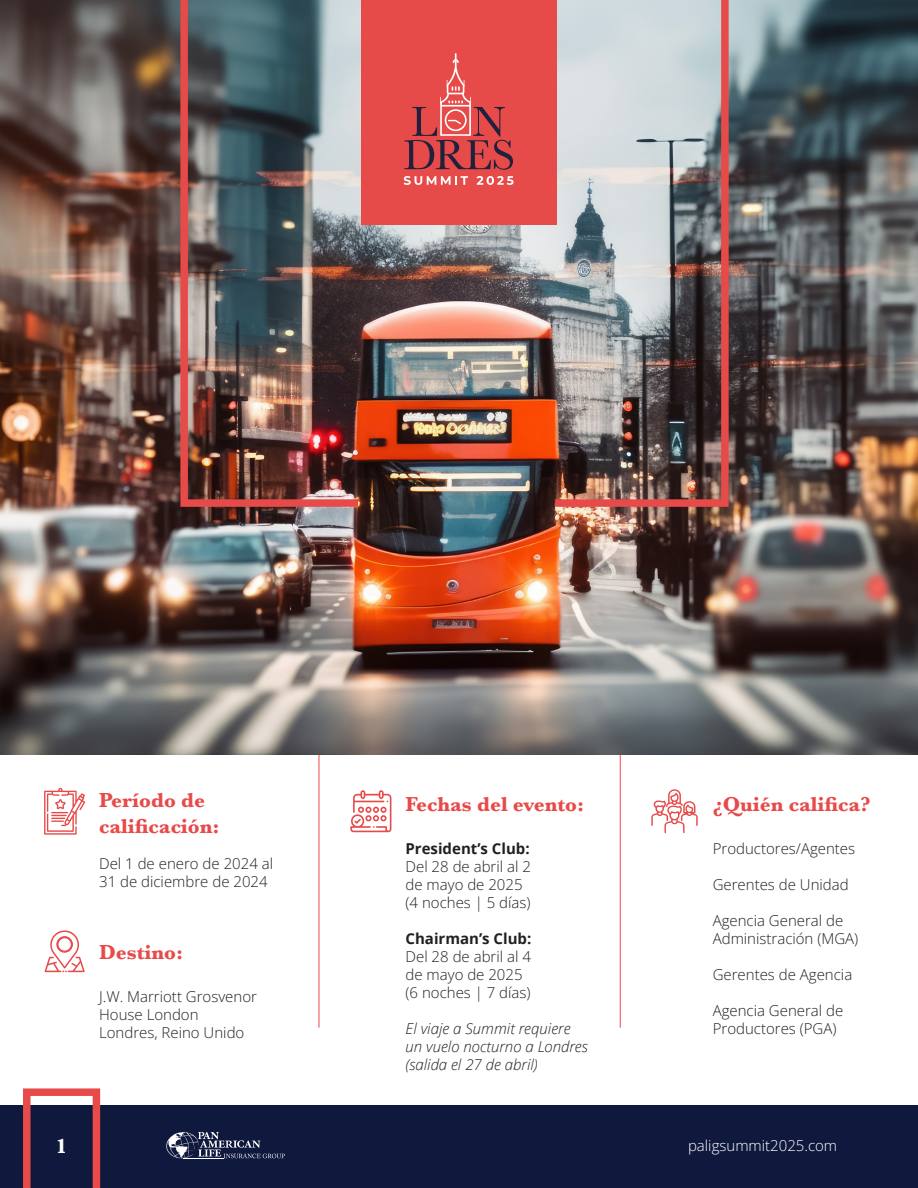
<style>
.page{position:relative;width:918px;height:1188px;background:#fff}
.page>*{position:absolute;margin:0;border:0;box-sizing:border-box;transform-origin:0 0}
.t1{font:700 21px/25.2px "Baskerville";color:#e74b49}
.t2{font:700 21px "Baskerville";color:#fff}
.t3{font:15px/18px "Open Sans";color:#231f20}
.t4{font:italic 300 15px/18px "Open Sans";color:#231f20}
.t5{font:700 15px "Open Sans";color:#231f20}
.t6{font:15px "Open Sans";color:#fff}
</style>
<div class="page">
<div style="left:0;top:1105px;width:918px;height:83px;background:#0f193d"></div>
<svg style="left:23px;top:1088px;width:77px;height:100px"></svg>
<svg style="left:166px;top:1132px;width:119px;height:26px"></svg>
<hr style="left:183px;top:1158px;width:41px;height:1px;background:#fff">
<img style="left:0;top:0;width:918px;height:755px">
<div style="left:361px;top:0;width:195px;height:225px;background:#e74b49"></div>
<svg style="left:651px;top:789px;width:47px;height:44px"></svg>
<hr style="left:620px;top:755px;width:1px;height:273px;background:#e74b49">
<hr style="left:319px;top:755px;width:1px;height:273px;background:#e74b49">
<svg style="left:350px;top:790px;width:41px;height:42px"></svg>
<svg style="left:44px;top:930px;width:41px;height:42px"></svg>
<svg style="left:44px;top:788px;width:41px;height:47px"></svg>
<img style="left:548px;top:0;width:184px;height:511px">
<img style="left:177px;top:0;width:189px;height:511px">
<svg style="left:404px;top:53px;width:109px;height:117px"></svg>
<svg style="left:404px;top:176px;width:64px;height:9px"></svg>
<svg style="left:476px;top:176px;width:38px;height:9px"></svg>
<p class="t1" style="left:99px;top:788px;width:122px">Período de calificación:</p>
<p class="t3" style="left:99px;top:854px;width:176px">Del 1 de enero de 2024 al<br>31 de diciembre de 2024</p>
<p class="t1" style="left:99px;top:939px;width:85px">Destino:</p>
<p class="t3" style="left:99px;top:987px;width:159px">J.W. Marriott Grosvenor</p>
<p class="t3" style="left:99px;top:1005px;width:101px">House London</p>
<p class="t3" style="left:99px;top:1023px;width:147px">Londres, Reino Unido</p>
<p class="t1" style="left:406px;top:792px;width:180px">Fechas del evento:</p>
<p class="t5" style="left:406px;top:838px;width:126px">President’s Club:</p>
<p class="t3" style="left:406px;top:857px;width:127px">Del 28 de abril al 2 de mayo de 2025 (4 noches | 5 días)</p>
<p class="t5" style="left:406px;top:928px;width:127px">Chairman’s Club:</p>
<p class="t3" style="left:406px;top:947px;width:127px">Del 28 de abril al 4 de mayo de 2025 (6 noches | 7 días)</p>
<p class="t4" style="left:406px;top:1019px;width:184px">El viaje a Summit requiere un vuelo nocturno a Londres (salida el 27 de abril)</p>
<p class="t1" style="left:713px;top:792px;width:159px">¿Quién califica?</p>
<p class="t3" style="left:713px;top:839px;width:144px">Productores/Agentes</p>
<p class="t3" style="left:713px;top:875px;width:138px">Gerentes de Unidad</p>
<p class="t3" style="left:713px;top:911px;width:147px">Agencia General de<br>Administración (MGA)</p>
<p class="t3" style="left:713px;top:965px;width:141px">Gerentes de Agencia</p>
<p class="t3" style="left:713px;top:1001px;width:132px">Agencia General de<br>Productores (PGA)</p>
<h1 class="t2" style="left:56px;top:1132px;width:13px">1</h1>
<p class="t6" style="left:688px;top:1135px;width:151px">paligsummit2025.com</p>
</div>
